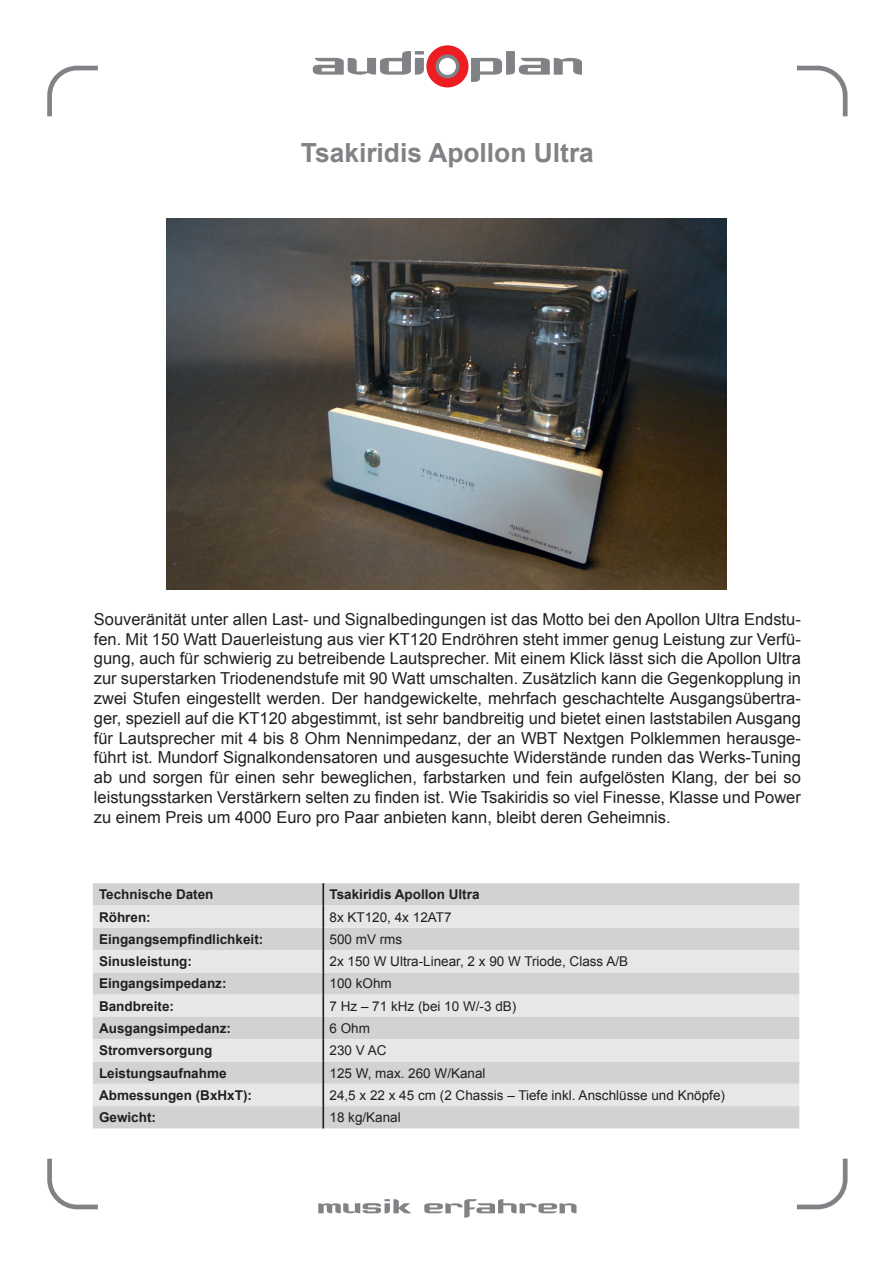
<style>
.page{position:relative;width:893px;height:1263px;background:#fff}
.page>*{position:absolute;margin:0;border:0;box-sizing:border-box;transform-origin:0 0}
.t1{font:700 26.4px "Arial";color:#808285}
.t2{font:16.5px/19.8px "Arial";color:#231f20;text-align:justify}
.t3{font:700 13.5px "Arial";color:#231f20}
.t4{font:13.5px "Arial";color:#231f20}
</style>
<div class="page">
<svg style="left:313px;top:45px;width:269px;height:42px"></svg>
<svg style="left:318px;top:1199px;width:93px;height:14px"></svg>
<svg style="left:424px;top:1199px;width:152px;height:18px"></svg>
<svg style="left:47px;top:66px;width:51px;height:50px"></svg>
<svg style="left:797px;top:1159px;width:50px;height:50px"></svg>
<svg style="left:797px;top:66px;width:50px;height:50px"></svg>
<svg style="left:47px;top:1159px;width:51px;height:50px"></svg>
<div style="left:93px;top:883px;width:706px;height:245px;background:#d1d2d4"></div>
<svg style="left:93px;top:905px;width:706px;height:201px;background:#dcdddf"></svg>
<hr style="left:322px;top:883px;width:2px;height:22px;background:#231f20">
<hr style="left:322px;top:905px;width:2px;height:23px;background:#231f20">
<hr style="left:322px;top:928px;width:2px;height:22px;background:#231f20">
<hr style="left:322px;top:950px;width:2px;height:22px;background:#231f20">
<hr style="left:322px;top:972px;width:2px;height:23px;background:#231f20">
<hr style="left:322px;top:995px;width:2px;height:22px;background:#231f20">
<hr style="left:322px;top:1017px;width:2px;height:22px;background:#231f20">
<hr style="left:322px;top:1039px;width:2px;height:22px;background:#231f20">
<hr style="left:322px;top:1061px;width:2px;height:23px;background:#231f20">
<hr style="left:322px;top:1084px;width:2px;height:22px;background:#231f20">
<hr style="left:322px;top:1106px;width:2px;height:22px;background:#231f20">
<img style="left:166px;top:218px;width:561px;height:371px">
<h1 class="t1" style="left:301px;top:135px;width:295px">Tsakiridis Apollon Ultra</h1>
<p class="t2" style="left:94px;top:609px;width:709px">Souveränität unter allen Last- und Signalbedingungen ist das Motto bei den Apollon Ultra Endstu&shy;fen. Mit 150 Watt Dauerleistung aus vier KT120 Endröhren steht immer genug Leistung zur Verfü&shy;gung, auch für schwierig zu betreibende Lautsprecher. Mit einem Klick lässt sich die Apollon Ultra zur superstarken Triodenendstufe mit 90 Watt umschalten. Zusätzlich kann die Gegenkopplung in zwei Stufen eingestellt werden. Der handgewickelte, mehrfach geschachtelte Ausgangsübertra&shy;ger, speziell auf die KT120 abgestimmt, ist sehr bandbreitig und bietet einen laststabilen Ausgang für Lautsprecher mit 4 bis 8 Ohm Nennimpedanz, der an WBT Nextgen Polklemmen herausge&shy;führt ist. Mundorf Signalkondensatoren und ausgesuchte Widerstände runden das Werks-Tuning ab und sorgen für einen sehr beweglichen, farbstarken und fein aufgelösten Klang, der bei so leistungsstarken Verstärkern selten zu finden ist. Wie Tsakiridis so viel Finesse, Klasse und Power zu einem Preis um 4000 Euro pro Paar anbieten kann, bleibt deren Geheimnis.</p>
<p class="t3" style="left:99px;top:886px;width:116px">Technische Daten</p>
<p class="t3" style="left:329px;top:886px;width:152px">Tsakiridis Apollon Ultra</p>
<p class="t3" style="left:99px;top:908px;width:53px">Röhren:</p>
<p class="t4" style="left:329px;top:908px;width:124px">8x KT120, 4x 12AT7</p>
<p class="t3" style="left:99px;top:930px;width:166px">Eingangsempfindlichkeit:</p>
<p class="t4" style="left:329px;top:930px;width:74px">500 mV rms</p>
<p class="t3" style="left:99px;top:952px;width:95px">Sinusleistung:</p>
<p class="t4" style="left:329px;top:952px;width:300px">2x 150 W Ultra-Linear, 2 x 90 W Triode, Class A/B</p>
<p class="t3" style="left:99px;top:975px;width:129px">Eingangsimpedanz:</p>
<p class="t4" style="left:329px;top:975px;width:64px">100 kOhm</p>
<p class="t3" style="left:99px;top:997px;width:77px">Bandbreite:</p>
<p class="t4" style="left:329px;top:997px;width:188px">7 Hz – 71 kHz (bei 10 W/-3 dB)</p>
<p class="t3" style="left:99px;top:1019px;width:134px">Ausgangsimpedanz:</p>
<p class="t4" style="left:329px;top:1019px;width:42px">6 Ohm</p>
<p class="t3" style="left:99px;top:1042px;width:115px">Stromversorgung</p>
<p class="t4" style="left:329px;top:1042px;width:59px">230 V AC</p>
<p class="t3" style="left:99px;top:1064px;width:129px">Leistungsaufnahme</p>
<p class="t4" style="left:329px;top:1064px;width:158px">125 W, max. 260 W/Kanal</p>
<p class="t3" style="left:99px;top:1086px;width:155px">Abmessungen (BxHxT):</p>
<p class="t4" style="left:329px;top:1086px;width:397px">24,5 x 22 x 45 cm (2 Chassis – Tiefe inkl. Anschlüsse und Knöpfe)</p>
<p class="t3" style="left:99px;top:1108px;width:59px">Gewicht:</p>
<p class="t4" style="left:329px;top:1108px;width:73px">18 kg/Kanal</p>
</div>
